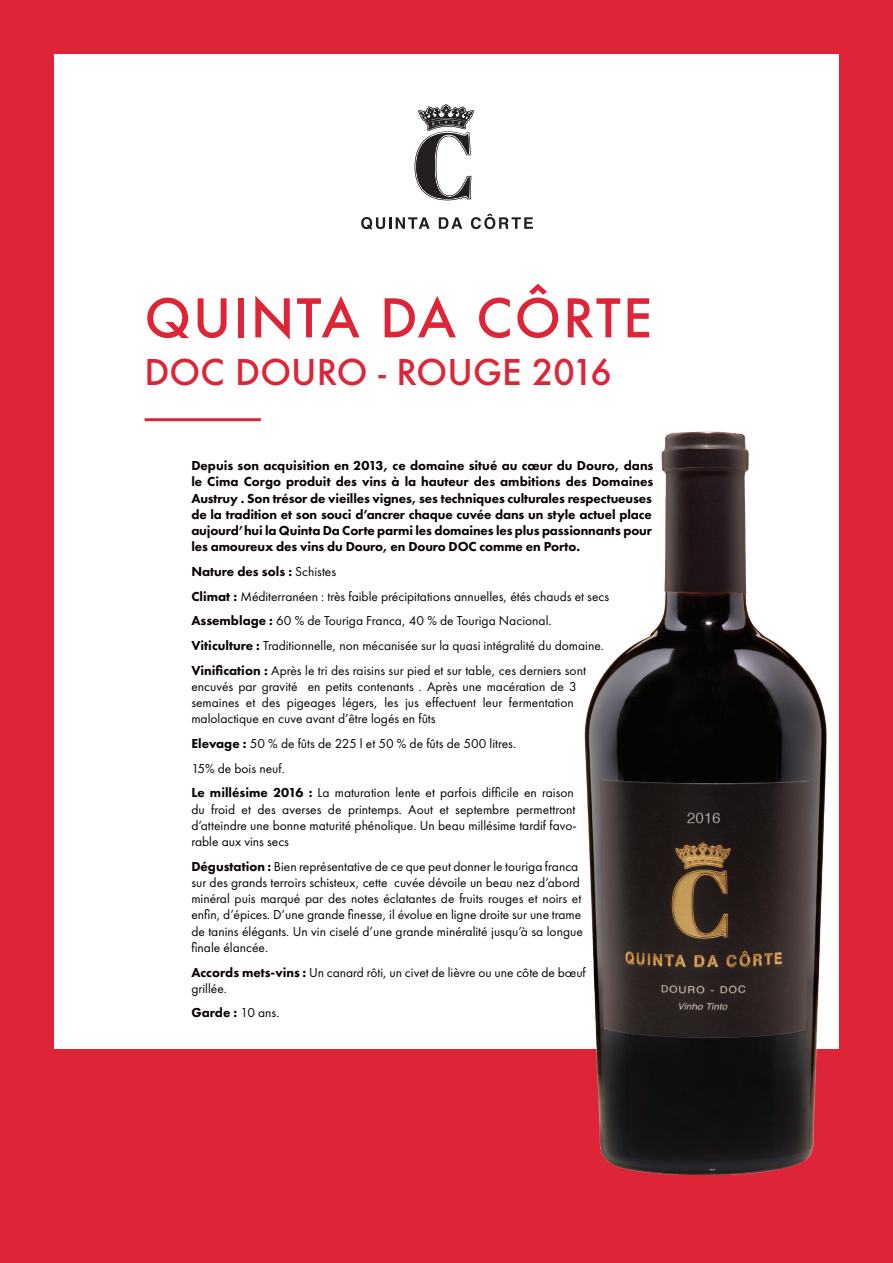
<style>
.page{position:relative;width:893px;height:1263px;background:#de2537}
.page>*{position:absolute;margin:0;border:0;box-sizing:border-box;transform-origin:0 0}
.t1{font:500 51.75px "Futura";letter-spacing:.04em;color:#de2537}
.t2{font:500 34.5px "Futura";color:#de2537}
.t3{font:13.5px/16.2px "Futura PT";color:#090202}
.t4{font:800 13.5px/16.2px "Futura PT";letter-spacing:-.01em;color:#090202;text-align:justify}
.s1{font-weight:400}
.s2{font-weight:800}
</style>
<div class="page">
<div style="left:54px;top:54px;width:785px;height:995px;background:#fff"></div>
<svg style="left:361px;top:217px;width:69px;height:13px"></svg>
<svg style="left:439px;top:217px;width:23px;height:12px"></svg>
<svg style="left:471px;top:214px;width:62px;height:15px"></svg>
<svg style="left:415px;top:104px;width:59px;height:96px"></svg>
<hr style="left:145px;top:418px;width:116px;height:3px;background:#de2537">
<img style="left:584px;top:431px;width:243px;height:744px">
<p class="t1" style="left:145px;top:283px;width:509px">QUINTA DA CÔRTE</p>
<p class="t2" style="left:145px;top:349px;width:469px">DOC DOURO - ROUGE 2016</p>
<p class="t4" style="left:191px;top:457px;width:464px">Depuis son acquisition en 2013, ce domaine situé au cœur du Douro, dans le Cima Corgo produit des vins à la hauteur des ambitions des Domaines Austruy . Son trésor de vieilles vignes, ses techniques culturales respectueuses de la tradition et son souci d’ancrer chaque cuvée dans un style actuel place aujourd’hui la Quinta Da Corte parmi les domaines les plus passionnants pour les amoureux des vins du Douro, en Douro DOC comme en Porto.</p>
<p class="t4" style="left:191px;top:563px;width:146px">Nature des sols : <span class="s1">Schistes</span></p>
<p class="t3" style="left:191px;top:588px;width:419px"><span class="s2">Climat :</span> Méditerranéen : très faible précipitations annuelles, étés chauds et secs</p>
<p class="t3" style="left:191px;top:613px;width:362px"><span class="s2">Assemblage :</span> 60 % de Touriga Franca, 40 % de Touriga Nacional.</p>
<p class="t3" style="left:191px;top:637px;width:414px"><span class="s2">Viticulture :</span> Traditionnelle, non mécanisée sur la quasi intégralité du domaine.</p>
<p class="t3" style="left:191px;top:662px;width:396px"><span class="s2">Vinification :</span> Après le tri des raisins sur pied et sur table, ces derniers sont encuvés par gravité en petits contenants . Après une macération de 3 semaines et des pigeages légers, les jus effectuent leur fermentation malolactique en cuve avant d’être logés en fûts</p>
<p class="t3" style="left:191px;top:735px;width:326px"><span class="s2">Elevage :</span> 50 % de fûts de 225 l et 50 % de fûts de 500 litres.</p>
<p class="t3" style="left:191px;top:760px;width:95px">15% de bois neuf.</p>
<p class="t3" style="left:191px;top:785px;width:387px"><span class="s2">Le millésime 2016 :</span> La maturation lente et parfois difficile en raison du froid et des averses de printemps. Aout et septembre permettront d’atteindre une bonne maturité phénolique. Un beau millésime tardif favo&shy;rable aux vins secs</p>
<p class="t3" style="left:191px;top:858px;width:393px"><span class="s2">Dégustation :</span> Bien représentative de ce que peut donner le touriga franca sur des grands terroirs schisteux, cette cuvée dévoile un beau nez d’abord minéral puis marqué par des notes éclatantes de fruits rouges et noirs et enfin, d’épices. D’une grande finesse, il évolue en ligne droite sur une trame de tanins élégants. Un vin ciselé d’une grande minéralité jusqu’à sa longue finale élancée.</p>
<p class="t3" style="left:191px;top:964px;width:396px"><span class="s2">Accords mets-vins :</span> Un canard rôti, un civet de lièvre ou une côte de bœuf grillée.</p>
<p class="t4" style="left:191px;top:1004px;width:90px">Garde : <span class="s1">10 ans.</span></p>
</div>
